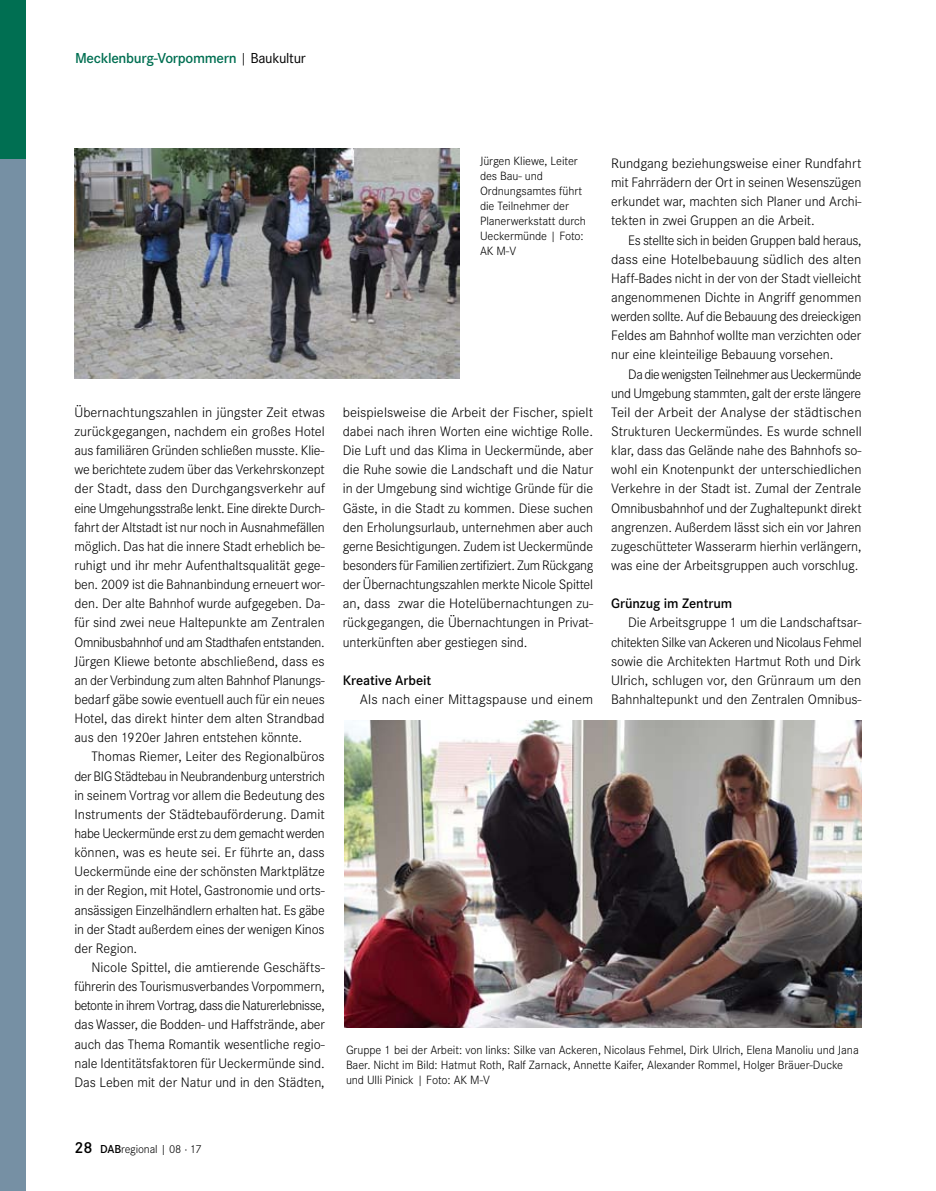
<style>
.page{position:relative;width:936px;height:1191px;background:#fff}
.page>*{position:absolute;margin:0;border:0;box-sizing:border-box;transform-origin:0 0}
.t1{font:600 15px "Corporate S";letter-spacing:-.02em;color:#006f52}
.t2{font:300 14.25px/19.2px "Corporate S";letter-spacing:-.005em;color:#000;text-align:justify}
.t3{font:300 14.25px "Corporate S";letter-spacing:-.005em;color:#000;scale:1.04 1}
.t4{font:600 14.25px "Corporate S";letter-spacing:-.005em;color:#000}
.t5{font:300 12.45px/15px "Corporate S";letter-spacing:-.005em;color:#000}
.t6{font:300 12px "Corporate S";letter-spacing:-.01em;color:#000}
.s1{font-weight:300;color:#000}
.s2{font-weight:400;color:#000}
.s3{font-weight:600;font-size:16.5px}
.s4{font-weight:600}
</style>
<div class="page">
<div style="left:0;top:0;width:26px;height:1191px;background:#7690a4"></div>
<div style="left:0;top:0;width:26px;height:158px;background:#006f52"></div>
<img style="left:74px;top:149px;width:385px;height:229px">
<img style="left:344px;top:721px;width:517px;height:306px">
<p class="t1" style="left:75px;top:50px;width:232px">Mecklenburg-Vorpommern <span class="s1">|</span> <span class="s2">Baukultur</span></p>
<p class="t2" style="left:74px;top:403px;width:252px">Übernachtungszahlen in jüngster Zeit etwas zurückgegangen, nachdem ein großes Hotel aus familiären Gründen schließen musste. Klie&shy;we berichtete zudem über das Verkehrskonzept der Stadt, dass den Durchgangsverkehr auf eine Umgehungsstraße lenkt. Eine direkte Durch&shy;fahrt der Altstadt ist nur noch in Ausnahmefällen möglich. Das hat die innere Stadt erheblich be&shy;ruhigt und ihr mehr Aufenthaltsqualität gege&shy;ben. 2009 ist die Bahnanbindung erneuert wor&shy;den. Der alte Bahnhof wurde aufgegeben. Da&shy;für sind zwei neue Haltepunkte am Zentralen Omnibusbahnhof und am Stadthafen entstanden.<br>Jürgen Kliewe betonte abschließend, dass es an der Verbindung zum alten Bahnhof Planungs&shy;bedarf gäbe sowie eventuell auch für ein neues Hotel, das direkt hinter dem alten Strandbad aus den 1920er Jahren entstehen könnte.</p>
<p class="t2" style="left:74px;top:747px;width:252px;text-indent:17px">Thomas Riemer, Leiter des Regionalbüros der BIG Städtebau in Neubrandenburg unterstrich in seinem Vortrag vor allem die Bedeutung des Instruments der Städtebauförderung. Damit habe Ueckermünde erst zu dem gemacht werden können, was es heute sei. Er führte an, dass Ueckermünde eine der schönsten Marktplätze in der Region, mit Hotel, Gastronomie und orts&shy;ansässigen Einzelhändlern erhalten hat. Es gäbe in der Stadt außerdem eines der wenigen Kinos der Region.</p>
<p class="t2" style="left:74px;top:957px;width:252px;text-indent:17px">Nicole Spittel, die amtierende Geschäfts&shy;führerin des Tourismusverbandes Vorpommern, betonte in ihrem Vortrag, dass die Naturerlebnisse, das Wasser, die Bodden- und Haffstrände, aber auch das Thema Romantik wesentliche regio&shy;nale Identitätsfaktoren für Ueckermünde sind.<br>Das Leben mit der Natur und in den Städten,</p>
<p class="t5" style="left:480px;top:153px;width:107px">Jürgen Kliewe, Leiter des Bau- und<br>Ordnungsamtes führt die Teilnehmer der<br>Planerwerkstatt durch<br>Ueckermünde | Foto:<br>AK M-V</p>
<p class="t2" style="left:343px;top:403px;width:252px">beispielsweise die Arbeit der Fischer, spielt dabei nach ihren Worten eine wichtige Rolle.<br>Die Luft und das Klima in Ueckermünde, aber die Ruhe sowie die Landschaft und die Natur in der Umgebung sind wichtige Gründe für die Gäste, in die Stadt zu kommen. Diese suchen den Erholungsurlaub, unternehmen aber auch gerne Besichtigungen. Zudem ist Ueckermünde besonders für Familien zertifiziert. Zum Rückgang der Übernachtungszahlen merkte Nicole Spittel an, dass zwar die Hotelübernachtungen zu&shy;rückgegangen, die Übernachtungen in Privat&shy;unterkünften aber gestiegen sind.</p>
<p class="t4" style="left:343px;top:672px;width:90px">Kreative Arbeit</p>
<p class="t3" style="left:360px;top:691px;width:226px">Als nach einer Mittagspause und einem</p>
<p class="t2" style="left:611px;top:154px;width:252px">Rundgang beziehungsweise einer Rundfahrt mit Fahrrädern der Ort in seinen Wesenszügen erkundet war, machten sich Planer und Archi&shy;tekten in zwei Gruppen an die Arbeit.</p>
<p class="t2" style="left:611px;top:230px;width:252px;text-indent:17px">Es stellte sich in beiden Gruppen bald heraus, dass eine Hotelbebauung südlich des alten Haff-Bades nicht in der von der Stadt vielleicht angenommenen Dichte in Angriff genommen werden sollte. Auf die Bebauung des dreieckigen Feldes am Bahnhof wollte man verzichten oder nur eine kleinteilige Bebauung vorsehen.</p>
<p class="t2" style="left:611px;top:364px;width:252px;text-indent:17px">Da die wenigsten Teilnehmer aus Ueckermünde und Umgebung stammten, galt der erste längere Teil der Arbeit der Analyse der städtischen Strukturen Ueckermündes. Es wurde schnell klar, dass das Gelände nahe des Bahnhofs so&shy;wohl ein Knotenpunkt der unterschiedlichen Verkehre in der Stadt ist. Zumal der Zentrale Omnibusbahnhof und der Zughaltepunkt direkt angrenzen. Außerdem lässt sich ein vor Jahren zugeschütteter Wasserarm hierhin verlängern, was eine der Arbeitsgruppen auch vorschlug.</p>
<p class="t4" style="left:611px;top:595px;width:122px">Grünzug im Zentrum</p>
<p class="t2" style="left:611px;top:613px;width:252px;text-indent:17px">Die Arbeitsgruppe 1 um die Landschaftsar&shy;chitekten Silke van Ackeren und Nicolaus Fehmel sowie die Architekten Hartmut Roth und Dirk Ulrich, schlugen vor, den Grünraum um den Bahnhaltepunkt und den Zentralen Omnibus-</p>
<p class="t5" style="left:346px;top:1042px;width:514px">Gruppe 1 bei der Arbeit: von links: Silke van Ackeren, Nicolaus Fehmel, Dirk Ulrich, Elena Manoliu und Jana<br>Baer. Nicht im Bild: Hatmut Roth, Ralf Zarnack, Annette Kaifer, Alexander Rommel, Holger Bräuer-Ducke und Ulli Pinick | Foto: AK M-V</p>
<p class="t6" style="left:74px;top:1141px;width:128px"><span class="s3">28</span> <span class="s4">DAB</span>regional | 08 · 17</p>
</div>
